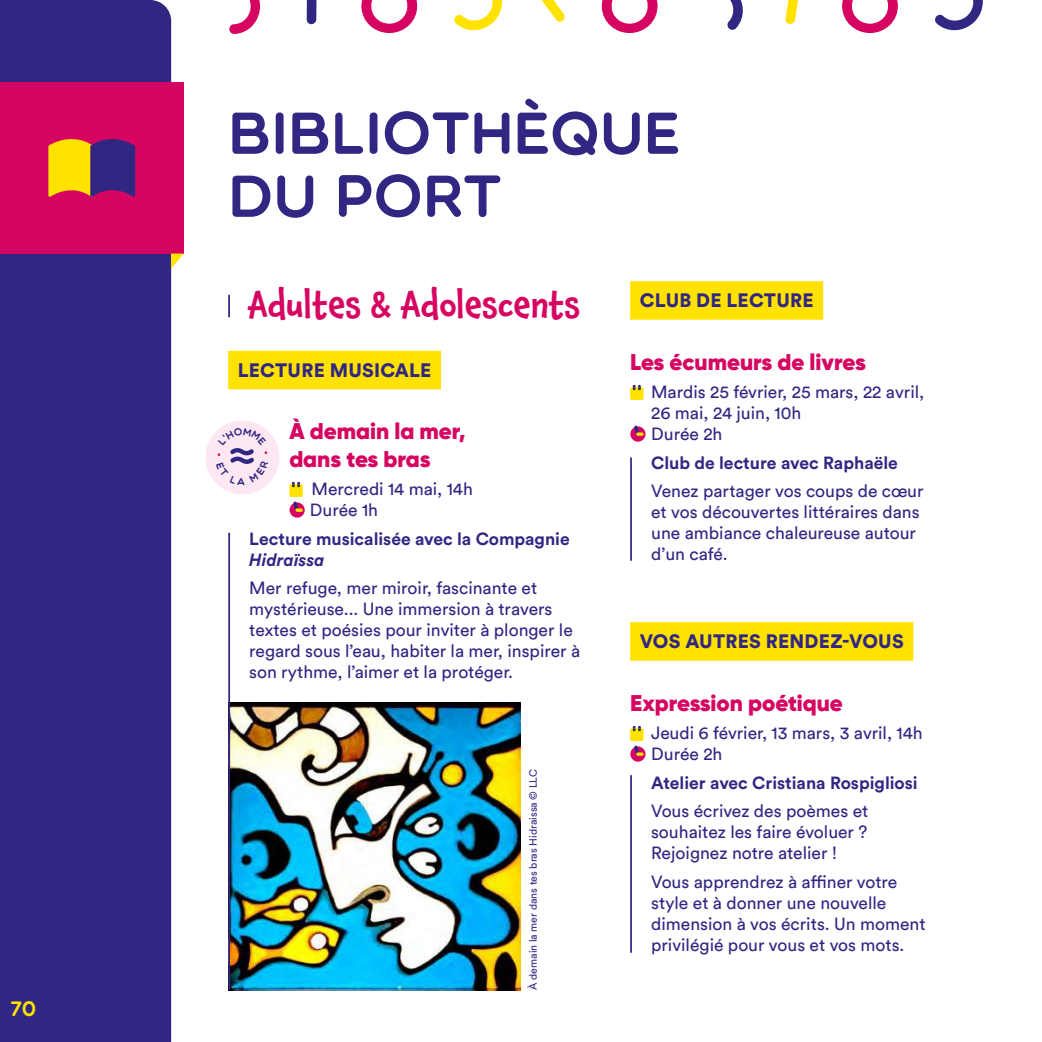
<style>
.page{position:relative;width:1042px;height:1042px;background:#fff}
.page>*{position:absolute;margin:0;border:0;box-sizing:border-box;transform-origin:0 0}
.t1{font:59.5px/63px "Multicolore";color:#312783}
.t2{font:500 35px "Chaloops";color:#d60561}
.t3{font:900 22.75px/27.3px "Gilroy";color:#d60561}
.t4{font:21px "Multicolore";color:#ffe200}
.t5{font:900 19.25px "Circular Std";letter-spacing:.01em;color:#312783}
.t6{font:17.5px/21px "Circular Std";color:#312783}
.t7{font:700 17.5px "Circular Std";color:#312783}
.t8{font:italic 700 17.5px "Circular Std";color:#312783}
.t9{font:10.5px "Circular Std";color:#312783}
</style>
<div class="page">
<div style="left:228px;top:351px;width:213px;height:38px;background:#ffe200"></div>
<hr style="left:228px;top:295px;width:2px;height:22px;background:#312783">
<div style="left:289px;top:484px;width:14px;height:13px;background:#ffe200;border-radius:2px"></div>
<svg style="left:292px;top:482px;width:8px;height:5px"></svg>
<svg style="left:289px;top:502px;width:16px;height:16px"></svg>
<svg style="left:293px;top:501px;width:10px;height:11px"></svg>
<div style="left:630px;top:281px;width:193px;height:39px;background:#ffe200"></div>
<div style="left:630px;top:622px;width:283px;height:39px;background:#ffe200"></div>
<div style="left:630px;top:387px;width:13px;height:13px;background:#ffe200;border-radius:2px"></div>
<svg style="left:633px;top:385px;width:8px;height:5px"></svg>
<svg style="left:630px;top:426px;width:15px;height:16px"></svg>
<svg style="left:634px;top:425px;width:9px;height:11px"></svg>
<div style="left:630px;top:728px;width:13px;height:13px;background:#ffe200;border-radius:2px"></div>
<svg style="left:633px;top:726px;width:8px;height:5px"></svg>
<div style="left:630px;top:746px;width:15px;height:15px;background:#d60561;border-radius:50%"></div>
<svg style="left:634px;top:745px;width:9px;height:11px"></svg>
<img style="left:230px;top:702px;width:291px;height:288px">
<hr style="left:630px;top:775px;width:2px;height:177px;background:#312783">
<hr style="left:630px;top:457px;width:2px;height:104px;background:#312783">
<hr style="left:228px;top:533px;width:2px;height:457px;background:#312783">
<div style="left:205px;top:420px;width:74px;height:74px;background:#fce7f2;border-radius:50%"></div>
<svg style="left:935px;top:0;width:48px;height:31px"></svg>
<svg style="left:785px;top:0;width:13px;height:24px"></svg>
<svg style="left:842px;top:0;width:56px;height:33px"></svg>
<svg style="left:727px;top:0;width:16px;height:30px"></svg>
<svg style="left:541px;top:0;width:24px;height:22px"></svg>
<svg style="left:602px;top:0;width:55px;height:33px"></svg>
<svg style="left:454px;top:0;width:48px;height:31px"></svg>
<svg style="left:307px;top:0;width:9px;height:24px"></svg>
<svg style="left:361px;top:0;width:56px;height:33px"></svg>
<svg style="left:229px;top:0;width:31px;height:34px"></svg>
<div style="left:0;top:0;width:171px;height:1042px;background:#312783"></div>
<div style="left:0;top:82px;width:184px;height:171px;background:#d60561"></div>
<svg style="left:48px;top:139px;width:87px;height:58px;background:#9c7346"></svg>
<svg style="left:171px;top:253px;width:13px;height:16px"></svg>
<svg style="left:216px;top:428px;width:53px;height:57px"></svg>
<p class="t4" style="left:11px;top:995px;width:27px">70</p>
<h1 class="t1" style="left:228px;top:100px;width:454px">BIBLIOTHÈQUE<br>DU PORT</h1>
<h2 class="t2" style="left:248px;top:279px;width:333px">Adultes &amp; Adolescents</h2>
<p class="t5" style="left:238px;top:357px;width:195px">LECTURE MUSICALE</p>
<h3 class="t3" style="left:289px;top:418px;width:178px">À demain la mer, dans tes bras</h3>
<p class="t6" style="left:310px;top:478px;width:164px">Mercredi 14 mai, 14h<br>Durée 1h</p>
<p class="t7" style="left:249px;top:527px;width:322px">Lecture musicalisée avec la Compagnie</p>
<p class="t8" style="left:249px;top:548px;width:77px">Hidraïssa</p>
<p class="t6" style="left:249px;top:577px;width:327px">Mer refuge, mer miroir, fascinante et mystérieuse... Une immersion à travers textes et poésies pour inviter à plonger le regard sous l’eau, habiter la mer, inspirer à son rythme, l’aimer et la protéger.</p>
<p class="t9" style="left:527px;top:990px;width:222px;rotate:-90deg">À demain la mer dans tes bras Hidraissa © LLC</p>
<p class="t5" style="left:640px;top:288px;width:175px">CLUB DE LECTURE</p>
<h3 class="t3" style="left:630px;top:348px;width:237px">Les écumeurs de livres</h3>
<p class="t6" style="left:651px;top:381px;width:275px">Mardis 25 février, 25 mars, 22 avril,<br>26 mai, 24 juin, 10h<br>Durée 2h</p>
<p class="t7" style="left:651px;top:451px;width:248px">Club de lecture avec Raphaële</p>
<p class="t6" style="left:651px;top:480px;width:274px">Venez partager vos coups de cœur et vos découvertes littéraires dans une ambiance chaleureuse autour d’un café.</p>
<p class="t5" style="left:640px;top:629px;width:265px">VOS AUTRES RENDEZ-VOUS</p>
<h3 class="t3" style="left:630px;top:689px;width:214px">Expression poétique</h3>
<p class="t6" style="left:651px;top:722px;width:273px">Jeudi 6 février, 13 mars, 3 avril, 14h<br>Durée 2h</p>
<p class="t7" style="left:651px;top:771px;width:268px">Atelier avec Cristiana Rospigliosi</p>
<p class="t6" style="left:651px;top:800px;width:219px;text-align:justify">Vous écrivez des poèmes et souhaitez les faire évoluer ?<br>Rejoignez notre atelier !</p>
<p class="t6" style="left:651px;top:870px;width:276px">Vous apprendrez à affiner votre style et à donner une nouvelle dimension à vos écrits. Un moment privilégié pour vous et vos mots.</p>
</div>
